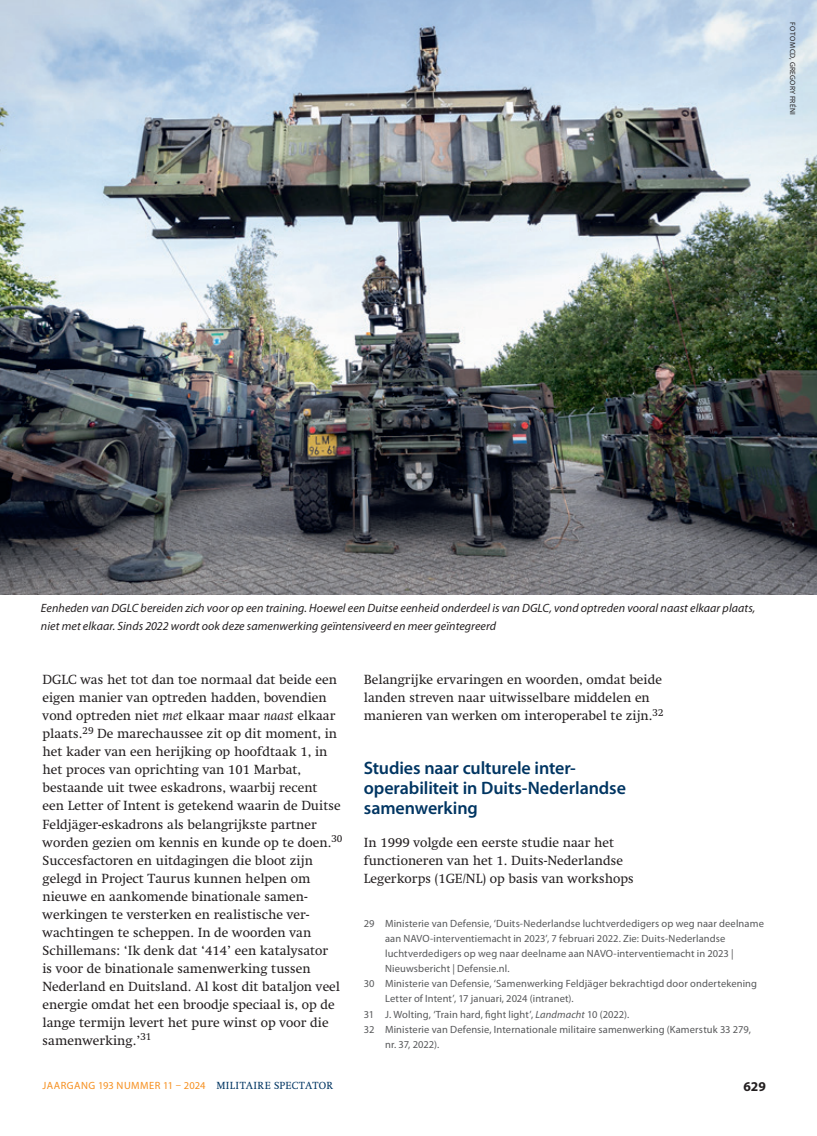
<style>
.page{position:relative;width:817px;height:1136px;background:#fff}
.page>*{position:absolute;margin:0;border:0;box-sizing:border-box;transform-origin:0 0}
.t1{font:600 18px/19.5px "Myriad Pro";letter-spacing:-.005em;color:#003562}
.t2{font:13.5px/18px "Swift LT Std";color:#231f20}
.t3{font:700 13.5px "Myriad Pro";color:#231f20}
.t4{font:italic 12px/18px "Myriad Pro";letter-spacing:.005em;color:#231f20}
.t5{font:10.5px "Myriad Pro";letter-spacing:.01em;color:#57585a}
.t6{font:10.5px "Myriad Pro";letter-spacing:.045em;color:#f68f1e}
.t7{font:7.5px "Myriad Pro";letter-spacing:.03em;color:#231f20}
.s1{font-style:italic}
.s2{font-family:"Swift LT Std";color:#003562}
</style>
<div class="page">
<img style="left:0;top:0;width:816px;height:594px">
<p class="t7" style="left:797px;top:22px;width:94px;rotate:90deg">FOTO MCD, GREGORY FRÉNI</p>
<p class="t4" style="left:41px;top:599px;width:716px">Eenheden van DGLC bereiden zich voor op een training. Hoewel een Duitse eenheid onderdeel is van DGLC, vond optreden vooral naast elkaar plaats, niet met elkaar. Sinds 2022 wordt ook deze samenwerking geïntensiveerd en meer geïntegreerd</p>
<p class="t2" style="left:43px;top:671px;width:301px">DGLC was het tot dan toe normaal dat beide een eigen manier van optreden hadden, bovendien vond optreden niet <span class="s1">met</span> elkaar maar <span class="s1">naast</span> elkaar plaats.<sup>29</sup> De marechaussee zit op dit moment, in het kader van een herijking op hoofdtaak 1, in het proces van oprichting van 101 Marbat, bestaande uit twee eskadrons, waarbij recent een Letter of Intent is getekend waarin de Duitse Feldjäger-eskadrons als belangrijkste partner worden gezien om kennis en kunde op te doen.<sup>30<br></sup>Succesfactoren en uitdagingen die bloot zijn gelegd in Project Taurus kunnen helpen om nieuwe en aankomende binationale samen&shy;werkingen te versterken en realistische ver&shy;wachtingen te scheppen. In de woorden van Schillemans: ‘Ik denk dat ‘414’ een katalysator<br>is voor de binationale samenwerking tussen Nederland en Duitsland. Al kost dit bataljon veel energie omdat het een broodje speciaal is, op de lange termijn levert het pure winst op voor die samenwerking.’<sup>31</sup></p>
<p class="t2" style="left:364px;top:671px;width:301px">Belangrijke ervaringen en woorden, omdat beide landen streven naar uitwisselbare middelen en manieren van werken om interoperabel te zijn.<sup>32</sup></p>
<h1 class="t1" style="left:364px;top:758px;width:264px">Studies naar culturele inter&shy;operabiliteit in Duits-Nederlandse samenwerking</h1>
<p class="t2" style="left:364px;top:833px;width:271px">In 1999 volgde een eerste studie naar het functioneren van het 1. Duits-Nederlandse<br>Legerkorps (1GE/NL) op basis van workshops</p>
<p class="t5" style="left:364px;top:917px;width:401px">29 Ministerie van Defensie, ‘Duits-Nederlandse luchtverdedigers op weg naar deelname</p>
<p class="t5" style="left:385px;top:932px;width:342px">aan NAVO-interventiemacht in 2023’, 7 februari 2022. Zie: Duits-Nederlandse</p>
<p class="t5" style="left:385px;top:947px;width:350px">luchtverdedigers op weg naar deelname aan NAVO-interventiemacht in 2023 |</p>
<p class="t5" style="left:385px;top:962px;width:126px">Nieuwsbericht | Defensie.nl.</p>
<p class="t5" style="left:364px;top:977px;width:395px">30 Ministerie van Defensie, ‘Samenwerking Feldjäger bekrachtigd door ondertekening</p>
<p class="t5" style="left:385px;top:992px;width:190px">Letter of Intent’, 17 januari, 2024 (intranet).</p>
<p class="t5" style="left:364px;top:1007px;width:267px">31 J. Wolting, ‘Train hard, fight light’, <span class="s1">Landmacht</span> 10 (2022).</p>
<p class="t5" style="left:364px;top:1022px;width:388px">32 Ministerie van Defensie, Internationale militaire samenwerking (Kamerstuk 33 279,</p>
<p class="t5" style="left:385px;top:1037px;width:56px">nr. 37, 2022).</p>
<p class="t6" style="left:43px;top:1078px;width:292px">JAARGANG 193 NUMMER 11 – 2024 <span class="s2">MILITAIRE SPECTATOR</span></p>
<p class="t3" style="left:743px;top:1077px;width:24px">629</p>
</div>
